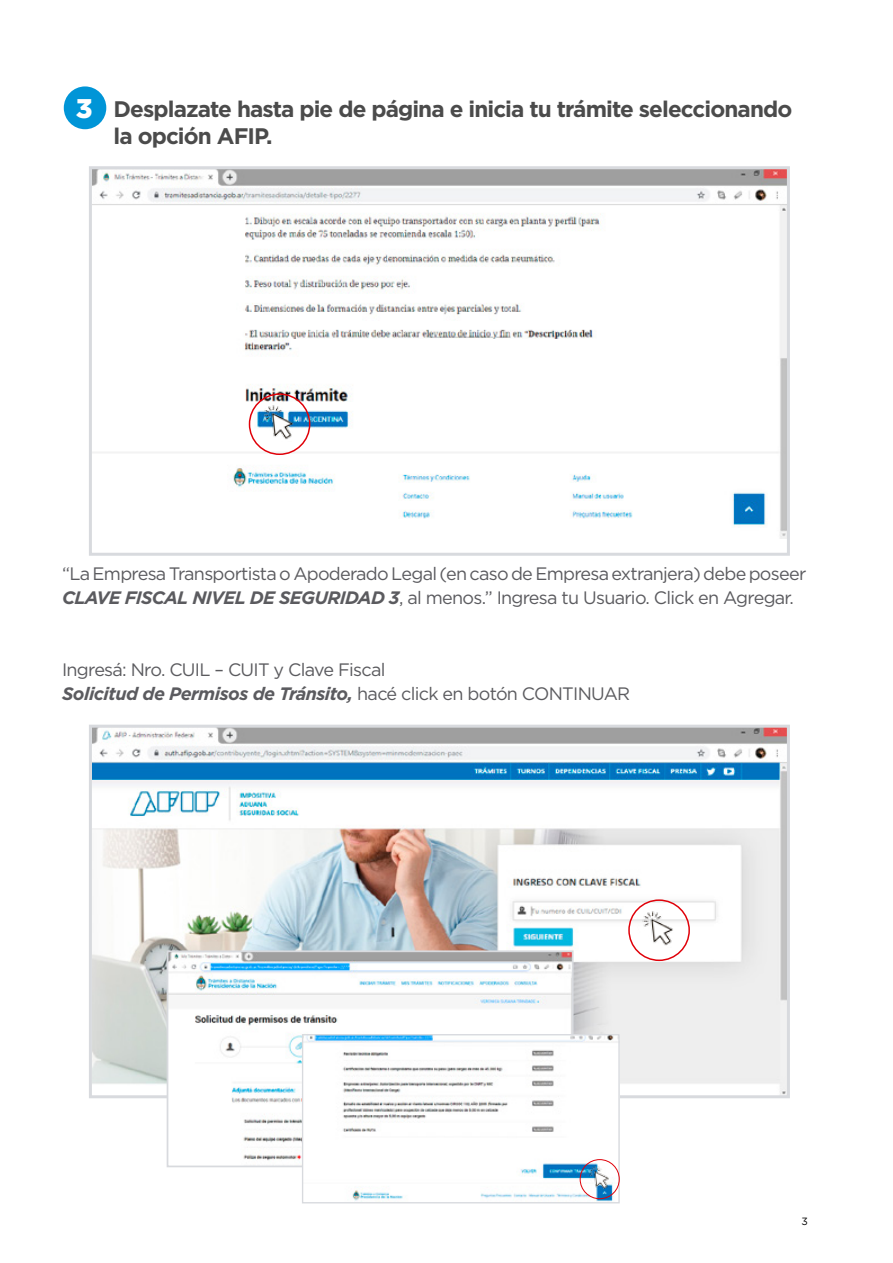
<style>
.page{position:relative;width:893px;height:1263px;background:#fff}
.page>*{position:absolute;margin:0;border:0;box-sizing:border-box;transform-origin:0 0}
.t1{font:900 27px "Gotham";color:#fff}
.t2{font:700 22.5px/27px "Gotham";letter-spacing:-.04em;color:#4b4b4b}
.t3{font:18px/24px "Gotham";letter-spacing:-.04em;color:#5b5b5f}
.t4{font:10.5px "Gotham";color:#000}
.s1{font-weight:700;font-style:italic}
</style>
<div class="page">
<img style="left:93px;top:170px;width:693px;height:368px">
<img style="left:93px;top:729px;width:693px;height:365px">
<div style="left:628px;top:899px;width:62px;height:62px;border:2px solid #e00109;border-radius:50%"></div>
<img style="left:638px;top:909px;width:42px;height:38px">
<div style="left:249px;top:393px;width:61px;height:62px;border:2px solid #e00109;border-radius:50%"></div>
<img style="left:258px;top:403px;width:43px;height:39px">
<div style="left:64px;top:86px;width:42px;height:43px;background:#0095d7;border-radius:50%"></div>
<div style="left:89px;top:166px;width:701px;height:390px;border:3px solid #d8dade"></div>
<div style="left:89px;top:725px;width:701px;height:373px;border:3px solid #d8dade"></div>
<img style="left:170px;top:953px;width:401px;height:208px">
<div style="left:167px;top:950px;width:407px;height:217px;border:2px solid #d8dade"></div>
<img style="left:304px;top:1036px;width:314px;height:165px">
<div style="left:302px;top:1034px;width:318px;height:169px;border:1px solid #d8dade"></div>
<div style="left:580px;top:1159px;width:40px;height:40px;border:1px solid #e00109;border-radius:50%"></div>
<img style="left:586px;top:1165px;width:27px;height:25px">
<h1 class="t1" style="left:76px;top:90px;width:18px">3</h1>
<p class="t2" style="left:114px;top:95px;width:680px">Desplazate hasta pie de página e inicia tu trámite seleccionando la opción AFIP.</p>
<p class="t3" style="left:62px;top:561px;width:746px">“La Empresa Transportista o Apoderado Legal (en caso de Empresa extranjera) debe poseer<br><span class="s1">CLAVE FISCAL NIVEL DE SEGURIDAD 3</span>, al menos.” Ingresa tu Usuario. Click en Agregar.</p>
<p class="t3" style="left:62px;top:657px;width:570px">Ingresá: Nro. CUIL – CUIT y Clave Fiscal<br><span class="s1">Solicitud de Permisos de Tránsito,</span> hacé click en botón CONTINUAR</p>
<p class="t4" style="left:801px;top:1214px;width:8px">3</p>
</div>
